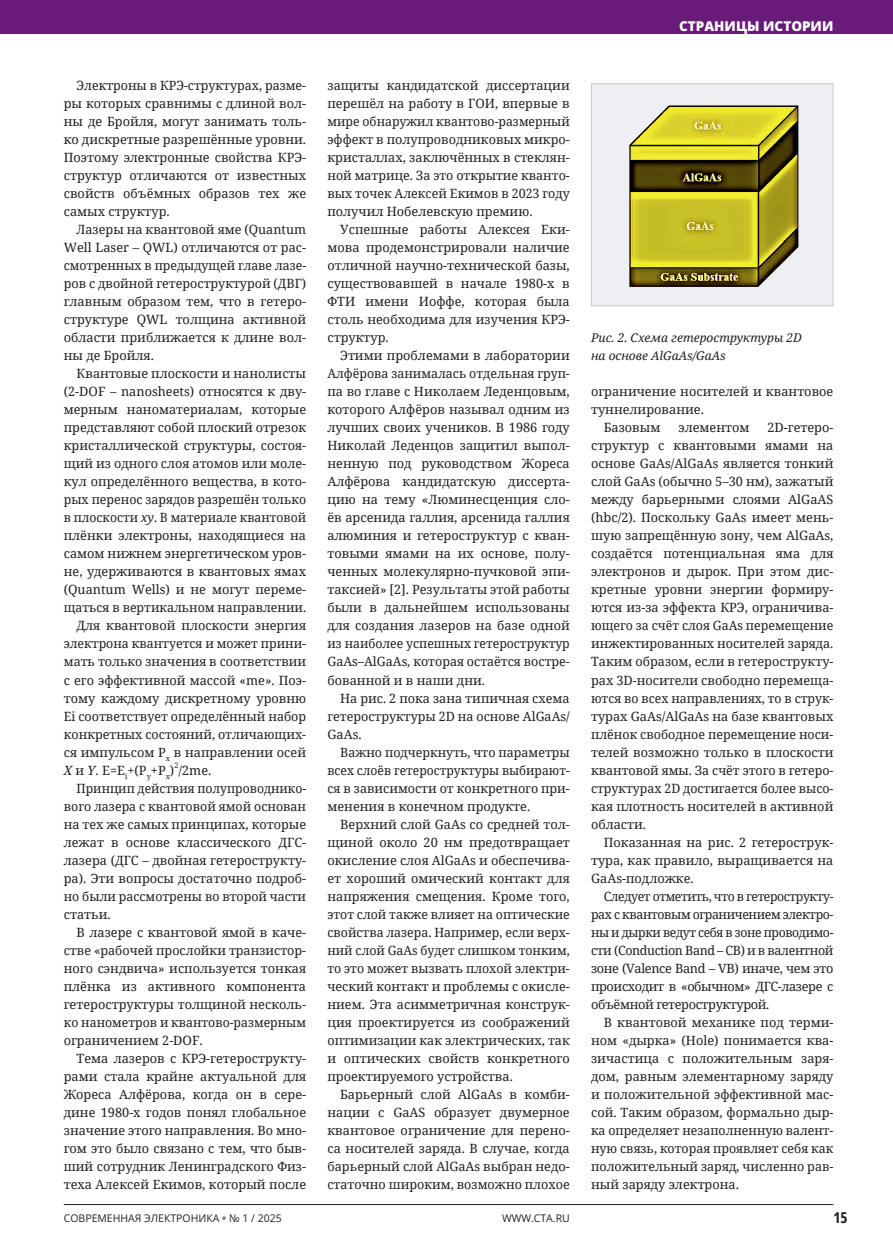
<style>
.page{position:relative;width:893px;height:1251px;background:#fff}
.page>*{position:absolute;margin:0;border:0;box-sizing:border-box;transform-origin:0 0}
.t1{font:700 15px "Open Sans Condensed";color:#231f20}
.t2{font:800 13.5px "Open Sans";color:#fff}
.СТАТЬЯ_Основной_текст{font:12.75px/18px "Noto Serif";color:#231f20;text-align:justify}
.СТАТЬЯ_Основной_текст-2{font:12.75px/18px "Noto Serif";color:#231f20;text-align:justify;scale:.96 1}
.СТАТЬЯ_Основной_текст-3{font:12.75px/18px "Noto Serif";color:#231f20;text-align:justify;scale:.95 1}
.СТАТЬЯ_Подрис_подпись{font:italic 12px/18px "Noto Serif";color:#231f20}
.t3{font:10.5px "Open Sans";color:#231f20}
.СТАТЬЯ_Основной_текст-4{font:7.35px "Noto Serif";color:#231f20}
.s1{font-style:italic}
.s2{font-weight:800;color:#808285}
</style>
<div class="page">
<div style="left:0;top:0;width:893px;height:34px;background:#681b78"></div>
<hr style="left:64px;top:1203px;width:769px;height:1px;background:#231f20">
<div style="left:591px;top:84px;width:242px;height:222px;background:#efeff3"></div>
<img style="left:629px;top:105px;width:170px;height:182px">
<div style="left:591px;top:83px;width:242px;height:223px;border:1px solid #c7c8ca"></div>
<p class="СТАТЬЯ_Основной_текст" style="left:64px;top:76px;width:244px;text-indent:13px">Электроны в КРЭ-структурах, разме&shy;ры которых сравнимы с длиной вол&shy;ны де Бройля, могут занимать толь&shy;ко дискретные разрешённые уровни.<br>Поэтому электронные свойства КРЭ&shy;структур отличаются от известных свойств объёмных образов тех же самых структур.</p>
<p class="СТАТЬЯ_Основной_текст" style="left:64px;top:220px;width:244px;text-indent:13px">Лазеры на квантовой яме (Quantum Well Laser – QWL) отличаются от рас&shy;смотренных в предыдущей главе лазе&shy;ров с двойной гетероструктурой (ДВГ) главным образом тем, что в гетеро&shy;структуре QWL толщина активной области приближается к длине вол&shy;ны де Бройля.</p>
<p class="СТАТЬЯ_Основной_текст" style="left:64px;top:364px;width:244px;text-indent:13px">Квантовые плоскости и нанолисты (2-DOF – nanosheets) относятся к дву&shy;мерным наноматериалам, которые представляют собой плоский отрезок кристаллической структуры, состоя&shy;щий из одного слоя атомов или моле&shy;кул определённого вещества, в кото&shy;рых перенос зарядов разрешён только в плоскости <span class="s1">xy</span>. В материале квантовой плёнки электроны, находящиеся на самом нижнем энергетическом уров&shy;не, удерживаются в квантовых ямах (Quantum Wells) и не могут переме&shy;щаться в вертикальном направлении.</p>
<p class="СТАТЬЯ_Основной_текст" style="left:64px;top:616px;width:244px;text-indent:13px">Для квантовой плоскости энергия электрона квантуется и может прини&shy;мать только значения в соответствии с его эффективной массой «me». Поэ&shy;тому каждому дискретному уровню Ei соответствует определённый набор конкретных состояний, отличающих&shy;ся импульсом P<sub>x</sub> в направлении осей <span class="s1">Х</span> и <span class="s1">Y</span>. E=E<sub>i</sub>+(P<sub>y</sub>+P<sub>x</sub>) /2me.</p>
<p class="СТАТЬЯ_Основной_текст-4" style="left:174px;top:760px;width:6px">2</p>
<p class="СТАТЬЯ_Основной_текст-3" style="left:64px;top:778px;width:257px;text-indent:13px">Принцип действия полупроводнико&shy;вого лазера с квантовой ямой основан на тех же самых принципах, которые лежат в основе классического ДГС&shy;лазера (ДГС – двойная гетерострукту&shy;ра). Эти вопросы достаточно подроб&shy;но были рассмотрены во второй части статьи.</p>
<p class="СТАТЬЯ_Основной_текст" style="left:64px;top:922px;width:244px;text-indent:13px">В лазере с квантовой ямой в каче&shy;стве «рабочей прослойки транзистор&shy;ного сэндвича» используется тонкая плёнка из активного компонента гетероструктуры толщиной несколь&shy;ко нанометров и квантово-размерным ограничением 2-DOF.</p>
<p class="СТАТЬЯ_Основной_текст" style="left:64px;top:1048px;width:244px;text-indent:13px">Тема лазеров с КРЭ-гетерострукту&shy;рами стала крайне актуальной для Жореса Алфёрова, когда он в сере&shy;дине 1980-х годов понял глобальное значение этого направления. Во мно&shy;гом это было связано с тем, что быв&shy;ший сотрудник Ленинградского Физ&shy;теха Алексей Екимов, который после</p>
<p class="СТАТЬЯ_Основной_текст" style="left:327px;top:76px;width:244px">защиты кандидатской диссертации перешёл на работу в ГОИ, впервые в мире обнаружил квантово-размерный эффект в полупроводниковых микро&shy;кристаллах, заключённых в стеклян&shy;ной матрице. За это открытие кванто&shy;вых точек Алексей Екимов в 2023 году получил Нобелевскую премию.</p>
<p class="СТАТЬЯ_Основной_текст" style="left:327px;top:220px;width:244px;text-indent:13px">Успешные работы Алексея Еки&shy;мова продемонстрировали наличие отличной научно-технической базы, существовавшей в начале 1980-х в ФТИ имени Иоффе, которая была столь необходима для изучения КРЭ&shy;структур.</p>
<p class="СТАТЬЯ_Основной_текст" style="left:327px;top:346px;width:244px;text-indent:13px">Этими проблемами в лаборатории Алфёрова занималась отдельная груп&shy;па во главе с Николаем Леденцовым, которого Алфёров называл одним из лучших своих учеников. В 1986 году Николай Леденцов защитил выпол&shy;ненную под руководством Жореса Алфёрова кандидатскую диссерта&shy;цию на тему «Люминесценция сло&shy;ёв арсенида галлия, арсенида галлия алюминия и гетероструктур с кван&shy;товыми ямами на их основе, полу&shy;ченных молекулярно-пучковой эпи&shy;таксией» [2]. Результаты этой работы были в дальнейшем использованы для создания лазеров на базе одной из наиболее успешных гетероструктур GaAs–AlGaAs, которая остаётся востре&shy;бованной и в наши дни.</p>
<p class="СТАТЬЯ_Основной_текст" style="left:327px;top:688px;width:244px;text-indent:13px">На рис. 2 пока зана типичная схема гетероструктуры 2D на основе AlGaAs/ GaAs.</p>
<p class="СТАТЬЯ_Основной_текст" style="left:327px;top:742px;width:244px;text-indent:13px">Важно подчеркнуть, что параметры всех слоёв гетероструктуры выбирают&shy;ся в зависимости от конкретного при&shy;менения в конечном продукте.</p>
<p class="СТАТЬЯ_Основной_текст" style="left:327px;top:814px;width:244px;text-indent:13px">Верхний слой GaAs со средней тол&shy;щиной около 20 нм предотвращает окисление слоя AlGaAs и обеспечива&shy;ет хороший омический контакт для напряжения смещения. Кроме того, этот слой также влияет на оптические свойства лазера. Например, если верх&shy;ний слой GaAs будет слишком тонким, то это может вызвать плохой электри&shy;ческий контакт и проблемы с окисле&shy;нием. Эта асимметричная конструк&shy;ция проектируется из соображений оптимизации как электрических, так и оптических свойств конкретного проектируемого устройства.</p>
<p class="СТАТЬЯ_Основной_текст" style="left:327px;top:1084px;width:244px;text-indent:13px">Барьерный слой AlGaAs в комби&shy;нации с GaAS образует двумерное квантовое ограничение для перено&shy;са носителей заряда. В случае, когда барьерный слой AlGaAs выбран недо&shy;статочно широким, возможно плохое</p>
<p class="t2" style="left:679px;top:17px;width:156px">СТРАНИЦЫ ИСТОРИИ</p>
<p class="СТАТЬЯ_Подрис_подпись" style="left:591px;top:328px;width:212px">Рис. 2. Cхема гетероструктуры 2D на основе AlGaAs/GaAs</p>
<p class="СТАТЬЯ_Основной_текст" style="left:591px;top:382px;width:244px">ограничение носителей и квантовое туннелирование.</p>
<p class="СТАТЬЯ_Основной_текст" style="left:604px;top:418px;width:58px">Базовым</p>
<p class="СТАТЬЯ_Основной_текст" style="left:678px;top:418px;width:73px">элементом</p>
<p class="СТАТЬЯ_Основной_текст" style="left:591px;top:418px;width:244px;text-indent:176px">2D-гетеро&shy;структур с квантовыми ямами на основе GaAs/AlGaAs является тонкий слой GaAs (обычно 5–30 нм), зажатый между барьерными слоями AlGaAS (hbc/2). Поскольку GaAs имеет мень&shy;шую запрещённую зону, чем AlGaAs, создаётся потенциальная яма для электронов и дырок. При этом дис&shy;кретные уровни энергии формиру&shy;ются из-за эффекта КРЭ, ограничива&shy;ющего за счёт слоя GaAs перемещение инжектированных носителей заряда.<br>Таким образом, если в гетерострукту&shy;рах 3D-носители свободно перемеща&shy;ются во всех направлениях, то в струк&shy;турах GaAs/AlGaAs на базе квантовых плёнок свободное перемещение носи&shy;телей возможно только в плоскости квантовой ямы. За счёт этого в гетеро&shy;структурах 2D достигается более высо&shy;кая плотность носителей в активной области.</p>
<p class="СТАТЬЯ_Основной_текст" style="left:591px;top:832px;width:244px;text-indent:13px">Показанная на рис. 2 гетерострук&shy;тура, как правило, выращивается на GaAs-подложке.</p>
<p class="СТАТЬЯ_Основной_текст-2" style="left:591px;top:886px;width:254px;text-indent:13px">Следует отметить, что в гетерострукту&shy;рах с квантовым ограничением электро&shy;ны и дырки ведут себя в зоне проводимо&shy;сти (Conduction Band – CB) и в валентной зоне (Valence Band – VB) иначе, чем это происходит в «обычном» ДГС-лазере с объёмной гетероструктурой.</p>
<p class="СТАТЬЯ_Основной_текст" style="left:591px;top:1012px;width:244px;text-indent:13px">В квантовой механике под терми&shy;ном «дырка» (Hole) понимается ква&shy;зичастица с положительным заря&shy;дом, равным элементарному заряду и положительной эффективной мас&shy;сой. Таким образом, формально дыр&shy;ка определяет незаполненную валент&shy;ную связь, которая проявляет себя как положительный заряд, численно рав&shy;ный заряду электрона.</p>
<p class="t3" style="left:64px;top:1210px;width:220px">СОВРЕМЕННАЯ ЭЛЕКТРОНИКА <span class="s2">•</span> № 1 / 2025</p>
<p class="t3" style="left:502px;top:1210px;width:69px">WWW.CTA.RU</p>
<p class="t1" style="left:833px;top:1207px;width:16px">15</p>
</div>
